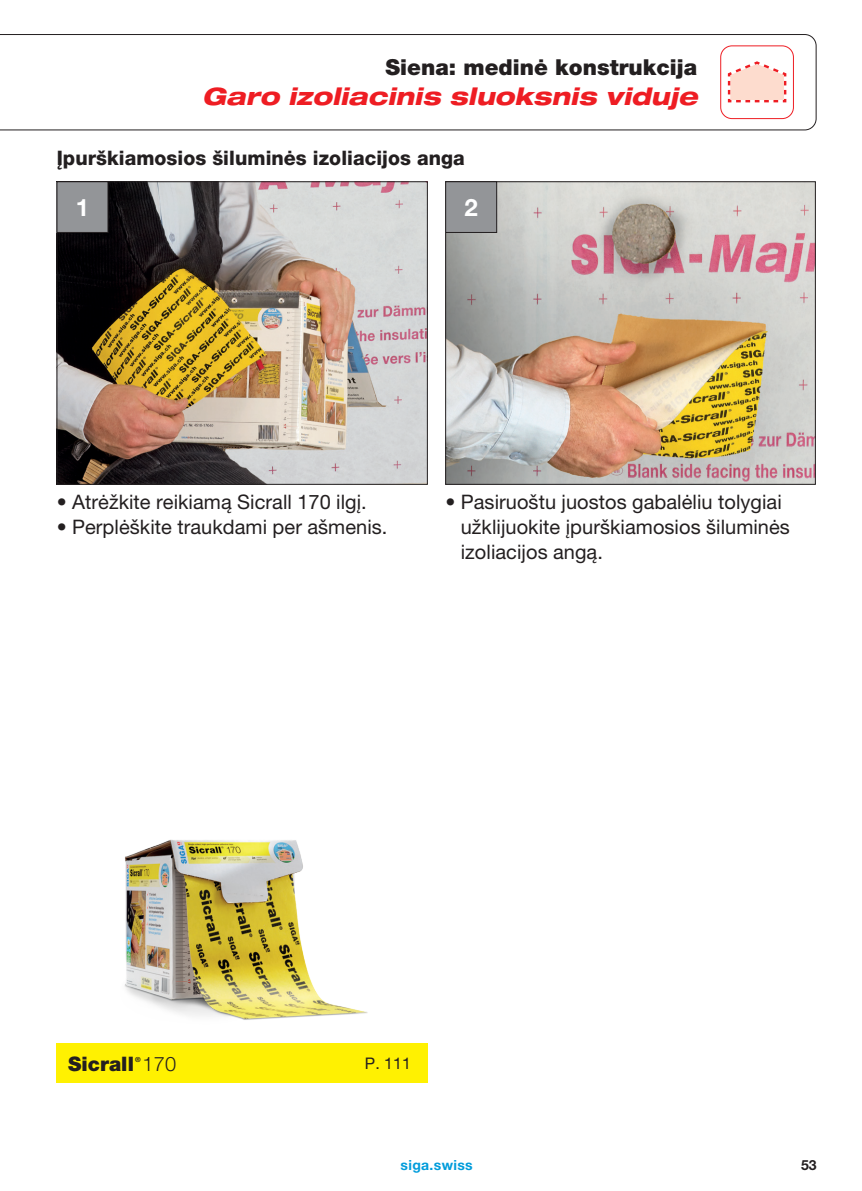
<style>
.page{position:relative;width:862px;height:1191px;background:#fff}
.page>*{position:absolute;margin:0;border:0;box-sizing:border-box;transform-origin:0 0}
.t1{font:italic 800 expanded 24px "Helvetica Neue LT Pro";letter-spacing:.005em;color:#ee1d23}
.t2{font:700 24px "Helvetica Neue LT Pro";color:#fff}
.t3{font:900 22px "Helvetica Neue LT Pro";letter-spacing:.005em;color:#231f20}
.t4{font:20px/25.2px "Helvetica Neue LT Pro";letter-spacing:.005em;color:#231f20}
.t5{font:800 20px "Helvetica Neue LT Pro";letter-spacing:.005em;color:#231f20}
.t6{font:900 20px "Helvetica Neue LT Pro";letter-spacing:.005em;color:#231f20}
.t7{font:16px "Helvetica Neue LT Pro";color:#231f20}
.t8{font:700 14px "Helvetica Neue LT Pro";letter-spacing:.025em;color:#009cdb}
.t9{font:700 14px "Helvetica Neue LT Pro";color:#231f20}
.t10{font:700 7px "Helvetica Neue LT Pro";color:#231f20}
.s1{font-weight:300}
</style>
<div class="page">
<svg style="left:0;top:34px;width:816px;height:96px"></svg>
<svg style="left:726px;top:60px;width:61px;height:44px"></svg>
<div style="left:720px;top:45px;width:74px;height:74px;border:1px solid #ee1d23;border-radius:11px"></div>
<img style="left:59px;top:183px;width:366px;height:299px">
<div style="left:57px;top:181px;width:370px;height:303px;border:1px solid #231f20"></div>
<div style="left:57px;top:182px;width:51px;height:50px;background:#939598"></div>
<div style="left:57px;top:181px;width:51px;height:52px;border:1px solid #231f20"></div>
<img style="left:447px;top:183px;width:366px;height:299px">
<div style="left:445px;top:181px;width:370px;height:303px;border:1px solid #231f20"></div>
<div style="left:446px;top:182px;width:51px;height:50px;background:#939598"></div>
<div style="left:445px;top:181px;width:52px;height:52px;border:1px solid #231f20"></div>
<div style="left:57px;top:1043px;width:371px;height:40px;background:#fff101"></div>
<img style="left:124px;top:839px;width:244px;height:181px">
<p class="t3" style="left:385px;top:54px;width:313px">Siena: medinė konstrukcija</p>
<p class="t1" style="left:202px;top:81px;width:497px">Garo izoliacinis sluoksnis viduje</p>
<p class="t5" style="left:57px;top:145px;width:410px">Įpurškiamosios šiluminės izoliacijos anga</p>
<p class="t2" style="left:76px;top:192px;width:15px">1</p>
<p class="t2" style="left:464px;top:192px;width:15px">2</p>
<p class="t4" style="left:57px;top:489px;width:312px">• Atrėžkite reikiamą Sicrall 170 ilgį.</p>
<p class="t4" style="left:57px;top:514px;width:332px">• Perplėškite traukdami per ašmenis.</p>
<p class="t4" style="left:461px;top:489px;width:331px;text-indent:-15px">• Pasiruoštu juostos gabalėliu tolygiai užklijuokite įpurškiamosios šiluminės izoliacijos angą.</p>
<p class="t6" style="left:68px;top:1052px;width:110px">Sicrall <span class="s1">170</span></p>
<p class="t10" style="left:135px;top:1055px;width:7px">®</p>
<p class="t7" style="left:365px;top:1053px;width:47px">P. 111</p>
<p class="t8" style="left:401px;top:1156px;width:74px">siga.swiss</p>
<p class="t9" style="left:801px;top:1156px;width:17px">53</p>
</div>
